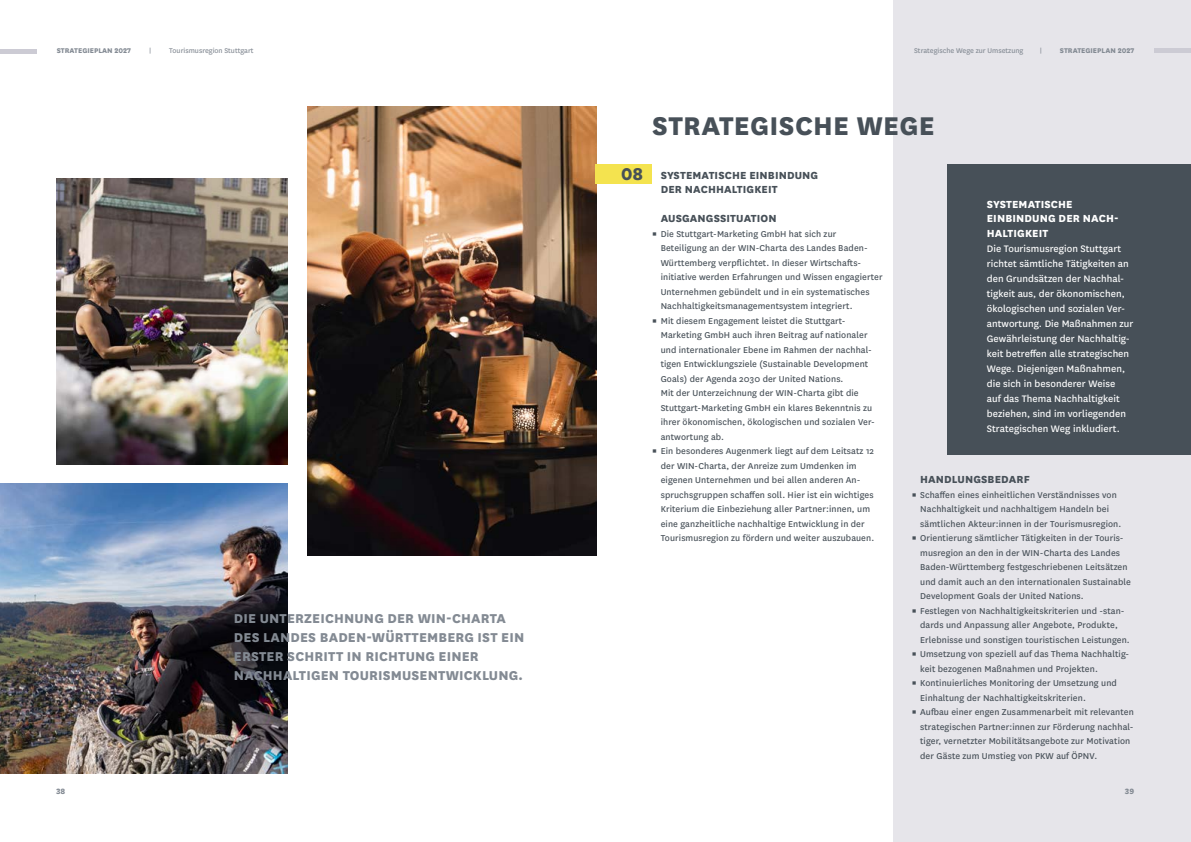
<style>
.page{position:relative;width:1191px;height:842px;background:#fff}
.page>*{position:absolute;margin:0;border:0;box-sizing:border-box;transform-origin:0 0}
.t1{font:800 30px "National";letter-spacing:.01em;color:#475058}
.t2{font:800 20px "National";color:#475058}
.t3{font:800 15px/19px "National";letter-spacing:.01em;color:#838a93}
.t4{font:800 12px/14.5px "National";letter-spacing:.01em;color:#475058}
.t5{font:800 12px/14.5px "National";letter-spacing:.01em;color:#fff}
.t6{font:11px/15px "National";letter-spacing:.005em;color:#fff}
.t7{font:10px/14.5px "National";letter-spacing:.01em;color:#475058}
.t8{font:800 9px "National";color:#838a93}
.t9{font:8px "National";color:#838a93}
.t10{font:800 8px "National";color:#838a93}
</style>
<div class="page">
<div style="left:893px;top:0;width:298px;height:842px;background:#e6e5ea"></div>
<img style="left:308px;top:106px;width:288px;height:450px">
<img style="left:0;top:483px;width:288px;height:290px">
<div style="left:947px;top:164px;width:244px;height:290px;background:#475058"></div>
<div style="left:1154px;top:48px;width:37px;height:5px;background:#cccbd4"></div>
<hr style="left:0;top:49px;width:37px;height:4px;background:#cccbd4">
<div style="left:595px;top:164px;width:57px;height:20px;background:#f4e34f"></div>
<img style="left:57px;top:179px;width:231px;height:285px">
<p class="t10" style="left:57px;top:45px;width:76px">STRATEGIEPLAN 2027</p>
<p class="t9" style="left:149px;top:46px;width:4px">|</p>
<p class="t9" style="left:169px;top:46px;width:86px">Tourismusregion Stuttgart</p>
<p class="t9" style="left:914px;top:46px;width:111px">Strategische Wege zur Umsetzung</p>
<p class="t9" style="left:1039px;top:46px;width:4px">|</p>
<p class="t10" style="left:1059px;top:45px;width:76px">STRATEGIEPLAN 2027</p>
<h3 class="t3" style="left:234px;top:607px;width:292px">DIE UNTERZEICHNUNG DER WIN-CHARTA DES LANDES BADEN-WÜRTTEMBERG IST EIN ERSTER SCHRITT IN RICHTUNG EINER NACHHALTIGEN TOURISMUSENTWICKLUNG.</h3>
<h2 class="t2" style="left:621px;top:160px;width:24px">08</h2>
<h1 class="t1" style="left:652px;top:104px;width:284px">STRATEGISCHE WEGE</h1>
<p class="t4" style="left:660px;top:167px;width:159px">SYSTEMATISCHE EINBINDUNG<br>DER NACHHALTIGKEIT</p>
<p class="t4" style="left:660px;top:210px;width:117px">AUSGANGSSITUATION</p>
<p class="t7" style="left:660px;top:226px;width:223px;text-indent:-8px">▪ Die Stuttgart-Marketing GmbH hat sich zur Beteiligung an der WIN-Charta des Landes Baden-Württemberg verpflichtet. In dieser Wirtschafts&shy;initiative werden Erfahrungen und Wissen engagierter Unternehmen gebündelt und in ein systematisches Nachhaltigkeitsmanagementsystem integriert.</p>
<p class="t7" style="left:660px;top:313px;width:216px;text-indent:-8px">▪ Mit diesem Engagement leistet die Stuttgart-Marketing GmbH auch ihren Beitrag auf nationaler und internationaler Ebene im Rahmen der nachhal&shy;tigen Entwicklungsziele (Sustainable Development Goals) der Agenda 2030 der United Nations.<br>Mit der Unterzeichnung der WIN-Charta gibt die Stuttgart-Marketing GmbH ein klares Bekenntnis zu ihrer ökonomischen, ökologischen und sozialen Ver&shy;antwortung ab.</p>
<p class="t7" style="left:660px;top:443px;width:215px;text-indent:-8px">▪ Ein besonderes Augenmerk liegt auf dem Leitsatz 12 der WIN-Charta, der Anreize zum Umdenken im eigenen Unternehmen und bei allen anderen An&shy;spruchsgruppen schaffen soll. Hier ist ein wichtiges Kriterium die Einbeziehung aller Partner:innen, um eine ganzheitliche nachhaltige Entwicklung in der Tourismusregion zu fördern und weiter auszubauen.</p>
<p class="t5" style="left:986px;top:196px;width:133px">SYSTEMATISCHE<br>EINBINDUNG DER NACH-<br>HALTIGKEIT</p>
<p class="t6" style="left:986px;top:240px;width:148px">Die Tourismusregion Stuttgart richtet sämtliche Tätigkeiten an den Grundsätzen der Nachhal&shy;tigkeit aus, der ökonomischen, ökologischen und sozialen Ver&shy;antwortung. Die Maßnahmen zur<br>Gewährleistung der Nachhaltig&shy;keit betreffen alle strategischen<br>Wege. Diejenigen Maßnahmen, die sich in besonderer Weise<br>auf das Thema Nachhaltigkeit beziehen, sind im vorliegenden<br>Strategischen Weg inkludiert.</p>
<p class="t4" style="left:920px;top:471px;width:111px">HANDLUNGSBEDARF</p>
<p class="t7" style="left:920px;top:487px;width:203px;text-indent:-8px">▪ Schaffen eines einheitlichen Verständnisses von<br>Nachhaltigkeit und nachhaltigem Handeln bei sämtlichen Akteur:innen in der Tourismusregion.</p>
<p class="t7" style="left:920px;top:530px;width:212px;text-indent:-8px">▪ Orientierung sämtlicher Tätigkeiten in der Touris&shy;musregion an den in der WIN-Charta des Landes Baden-Württemberg festgeschriebenen Leitsätzen und damit auch an den internationalen Sustainable Development Goals der United Nations.</p>
<p class="t7" style="left:920px;top:603px;width:211px;text-indent:-8px">▪ Festlegen von Nachhaltigkeitskriterien und -stan&shy;dards und Anpassung aller Angebote, Produkte,<br>Erlebnisse und sonstigen touristischen Leistungen.</p>
<p class="t7" style="left:920px;top:646px;width:210px;text-indent:-8px">▪ Umsetzung von speziell auf das Thema Nachhaltig&shy;keit bezogenen Maßnahmen und Projekten.</p>
<p class="t7" style="left:920px;top:675px;width:198px;text-indent:-8px">▪ Kontinuierliches Monitoring der Umsetzung und<br>Einhaltung der Nachhaltigkeitskriterien.</p>
<p class="t7" style="left:920px;top:704px;width:215px;text-indent:-8px">▪ Aufbau einer engen Zusammenarbeit mit relevanten strategischen Partner:innen zur Förderung nachhal&shy;tiger, vernetzter Mobilitätsangebote zur Motivation der Gäste zum Umstieg von PKW auf ÖPNV.</p>
<p class="t8" style="left:56px;top:784px;width:11px">38</p>
<p class="t8" style="left:1125px;top:784px;width:11px">39</p>
</div>
